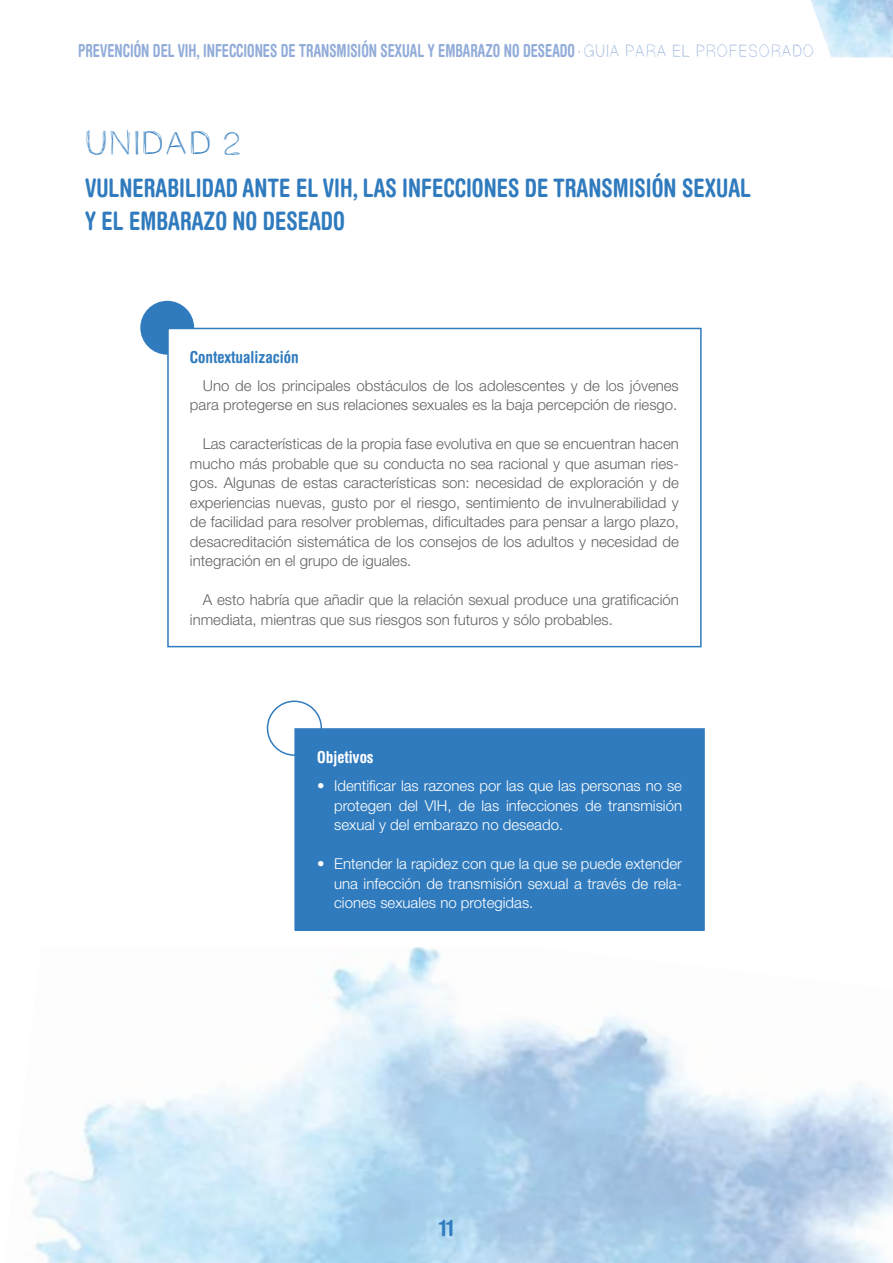
<style>
.page{position:relative;width:893px;height:1263px;background:#fff}
.page>*{position:absolute;margin:0;border:0;box-sizing:border-box;transform-origin:0 0}
.t1{font:34.5px "Sketchtica";color:#307bbe}
.t2{font:700 condensed 25.5px/33px "Helvetica Rounded LT Std";color:#307bbe;scale:.89 1}
.t3{font:700 condensed 22.5px "Helvetica Rounded";color:#307bbe}
.t4{font:700 condensed 18px "Helvetica Rounded LT Std";color:#91acd9;scale:.8 1}
.t5{font:700 condensed 16.5px "Helvetica Rounded";color:#307bbe}
.t6{font:700 condensed 16.5px "Helvetica Rounded";color:#fff}
.t7{font:300 15px/19.5px "Helvetica Neue LT Std";color:#646363;text-align:right}
.t8{font:300 15px/19.5px "Helvetica Neue LT Std";color:#fff;text-align:justify}
.s1{font-family:"Tungsten";font-weight:400;font-stretch:normal}
.s2{font-family:"Sketchtica";font-weight:400;font-stretch:normal}
</style>
<div class="page">
<img style="left:810px;top:0;width:83px;height:57px">
<div style="left:267px;top:700px;width:55px;height:56px;border:2px solid #307bbe;border-radius:50%"></div>
<div style="left:295px;top:729px;width:409px;height:201px;background:#307bbe"></div>
<div style="left:294px;top:728px;width:411px;height:203px;border:2px solid #307bbe"></div>
<div style="left:140px;top:301px;width:54px;height:54px;background:#307bbe;border-radius:50%"></div>
<div style="left:168px;top:328px;width:533px;height:319px;background:#fff"></div>
<div style="left:167px;top:328px;width:535px;height:319px;border:2px solid #307bbe"></div>
<p class="t4" style="left:78px;top:40px;width:922px">PREVENCIÓN DEL VIH, INFECCIONES DE TRANSMISIÓN SEXUAL Y EMBARAZO NO DESEADO <span class="s1">·</span> <span class="s2">GUIA PARA EL PROFESORADO</span></p>
<h1 class="t1" style="left:85px;top:126px;width:160px">UNIDAD 2</h1>
<h2 class="t2" style="left:85px;top:171px;width:750px">VULNERABILIDAD ANTE EL VIH, LAS INFECCIONES DE TRANSMISIÓN SEXUAL<br>Y EL EMBARAZO NO DESEADO</h2>
<p class="t5" style="left:190px;top:347px;width:110px">Contextualización</p>
<p class="t7" style="left:190px;top:375px;width:490px">Uno de los principales obstáculos de los adolescentes y de los jóvenes para protegerse en sus relaciones sexuales es la baja percepción de riesgo.</p>
<p class="t7" style="left:190px;top:434px;width:490px;text-align:justify;text-indent:13px">Las características de la propia fase evolutiva en que se encuentran hacen mucho más probable que su conducta no sea racional y que asuman ries&shy;gos. Algunas de estas características son: necesidad de exploración y de experiencias nuevas, gusto por el riesgo, sentimiento de invulnerabilidad y de facilidad para resolver problemas, dificultades para pensar a largo plazo, desacreditación sistemática de los consejos de los adultos y necesidad de integración en el grupo de iguales.</p>
<p class="t7" style="left:190px;top:590px;width:490px;text-align:left;text-indent:13px">A esto habría que añadir que la relación sexual produce una gratificación inmediata, mientras que sus riesgos son futuros y sólo probables.</p>
<p class="t6" style="left:317px;top:747px;width:58px">Objetivos</p>
<p class="t8" style="left:334px;top:776px;width:349px;text-indent:-17px">• Identificar las razones por las que las personas no se protegen del VIH, de las infecciones de transmisión sexual y del embarazo no deseado.</p>
<p class="t8" style="left:334px;top:854px;width:349px;text-indent:-17px">• Entender la rapidez con que la que se puede extender una infección de transmisión sexual a través de rela&shy;ciones sexuales no protegidas.</p>
<h3 class="t3" style="left:439px;top:1214px;width:16px">11</h3>
</div>
